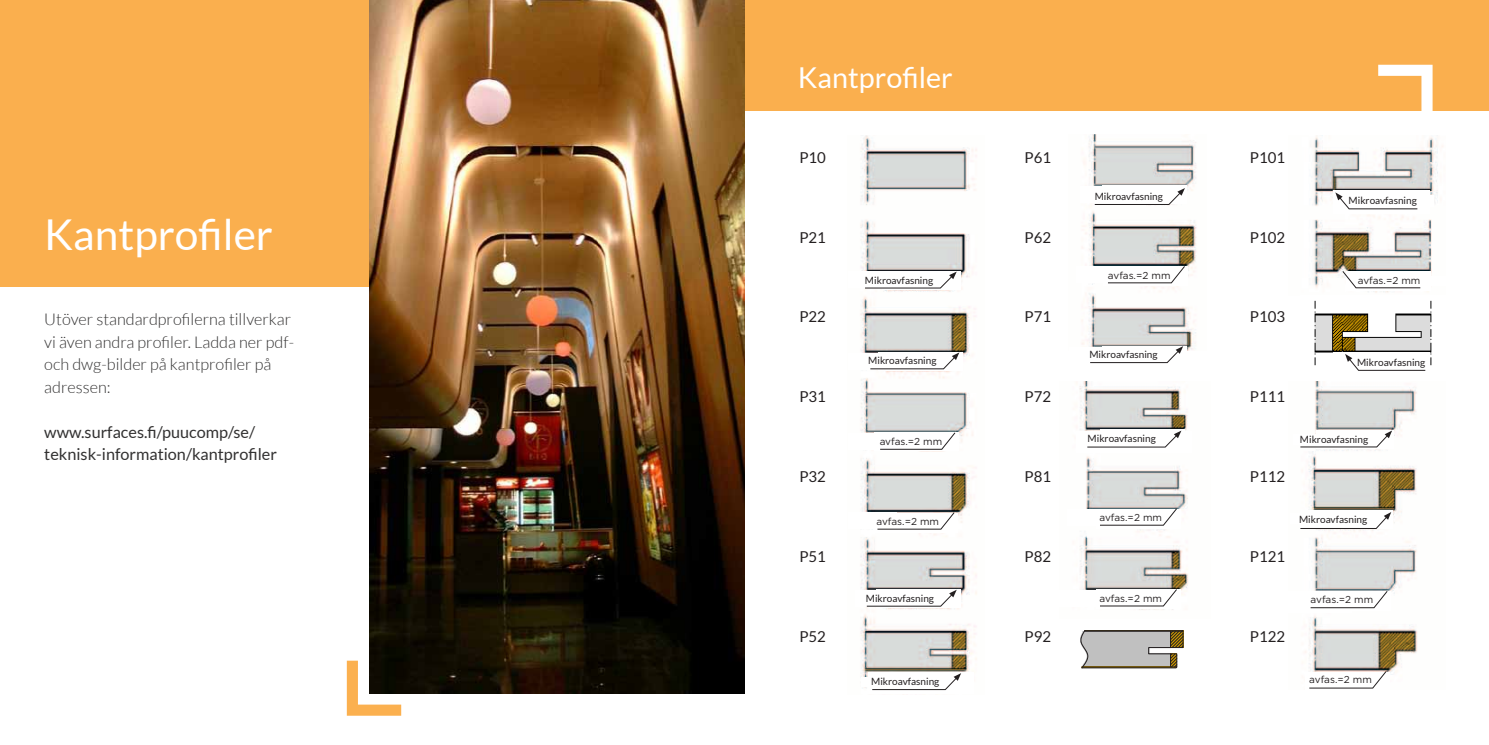
<style>
.page{position:relative;width:1489px;height:745px;background:#fff}
.page>*{position:absolute;margin:0;border:0;box-sizing:border-box;transform-origin:0 0}
.t1{font:42.5px "Lato";color:#fff}
.t2{font:28.75px "Lato";color:#fff}
.t3{font:300 16.25px/22.5px "Lato";color:#323131}
.t4{font:16.25px/22.5px "Lato";color:#323131}
.t5{font:15px "Lato";color:#231f20}
.t6{font:10px "Lato";color:#231f20}
.t7{font:10px "Gotham";color:#231f20}
</style>
<div class="page">
<div style="left:0;top:0;width:1488px;height:110px;background:#faaf4e"></div>
<div style="left:0;top:0;width:450px;height:286px;background:#faaf4e"></div>
<svg style="left:347px;top:660px;width:54px;height:55px"></svg>
<img style="left:369px;top:0;width:375px;height:692px">
<img style="left:860px;top:135px;width:117px;height:553px">
<img style="left:1079px;top:381px;width:109px;height:229px">
<img style="left:1081px;top:135px;width:116px;height:215px">
<img style="left:1313px;top:135px;width:130px;height:158px">
<img style="left:1314px;top:300px;width:118px;height:66px">
<img style="left:1300px;top:381px;width:118px;height:294px">
<svg style="left:1377px;top:65px;width:55px;height:46px"></svg>
<svg style="left:1080px;top:630px;width:103px;height:37px"></svg>
<div style="left:1332px;top:352px;width:96px;height:23px;background:#fff"></div>
<svg style="left:1332px;top:191px;width:96px;height:23px"></svg>
<svg style="left:1345px;top:354px;width:80px;height:17px"></svg>
<svg style="left:1335px;top:192px;width:82px;height:17px"></svg>
<div style="left:847px;top:432px;width:49px;height:17px;background:#fff"></div>
<div style="left:847px;top:512px;width:49px;height:17px;background:#fff"></div>
<div style="left:847px;top:353px;width:49px;height:16px;background:#fff"></div>
<div style="left:847px;top:271px;width:49px;height:17px;background:#fff"></div>
<div style="left:1069px;top:346px;width:48px;height:17px;background:#fff"></div>
<div style="left:1075px;top:430px;width:116px;height:22px;background:#fff"></div>
<div style="left:1271px;top:590px;width:80px;height:22px;background:#fff"></div>
<div style="left:855px;top:589px;width:49px;height:17px;background:#fff"></div>
<div style="left:1059px;top:589px;width:49px;height:17px;background:#fff"></div>
<div style="left:1066px;top:509px;width:49px;height:17px;background:#fff"></div>
<div style="left:1075px;top:266px;width:49px;height:17px;background:#fff"></div>
<div style="left:1079px;top:186px;width:49px;height:17px;background:#fff"></div>
<div style="left:1300px;top:510px;width:92px;height:18px;background:#fff"></div>
<svg style="left:868px;top:671px;width:105px;height:20px"></svg>
<div style="left:1102px;top:346px;width:84px;height:18px;background:#fff"></div>
<div style="left:1100px;top:429px;width:85px;height:18px;background:#fff"></div>
<div style="left:1102px;top:185px;width:84px;height:18px;background:#fff"></div>
<div style="left:875px;top:589px;width:85px;height:18px;background:#fff"></div>
<div style="left:860px;top:676px;width:79px;height:10px;background:#fff"></div>
<div style="left:1348px;top:195px;width:85px;height:12px;background:#fff"></div>
<div style="left:1316px;top:430px;width:77px;height:18px;background:#fff"></div>
<div style="left:873px;top:432px;width:85px;height:18px;background:#fff"></div>
<svg style="left:879px;top:431px;width:76px;height:18px"></svg>
<div style="left:873px;top:512px;width:84px;height:20px;background:linear-gradient(to right,#fff,#fff)"></div>
<svg style="left:876px;top:511px;width:78px;height:18px"></svg>
<div style="left:1095px;top:508px;width:85px;height:20px;background:linear-gradient(to right,#fff,#fff)"></div>
<svg style="left:1099px;top:507px;width:78px;height:18px"></svg>
<svg style="left:1310px;top:591px;width:80px;height:19px"></svg>
<svg style="left:1310px;top:590px;width:77px;height:18px"></svg>
<div style="left:1304px;top:671px;width:85px;height:20px;background:linear-gradient(to right,#fff,#fff)"></div>
<svg style="left:1308px;top:670px;width:78px;height:18px"></svg>
<div style="left:1103px;top:266px;width:85px;height:20px;background:linear-gradient(to right,#fff,#fff)"></div>
<svg style="left:1107px;top:265px;width:78px;height:18px"></svg>
<div style="left:1345px;top:271px;width:85px;height:20px;background:linear-gradient(to right,#fff,#fff)"></div>
<svg style="left:1341px;top:270px;width:79px;height:18px"></svg>
<div style="left:1357px;top:276px;width:100px;height:10px;background:#fff"></div>
<div style="left:1095px;top:589px;width:85px;height:20px;background:linear-gradient(to right,#fff,#fff)"></div>
<svg style="left:1099px;top:588px;width:78px;height:18px"></svg>
<div style="left:881px;top:271px;width:79px;height:18px;background:#fff"></div>
<svg style="left:866px;top:589px;width:90px;height:17px"></svg>
<svg style="left:871px;top:672px;width:90px;height:17px"></svg>
<svg style="left:1090px;top:346px;width:93px;height:17px"></svg>
<svg style="left:1086px;top:430px;width:95px;height:17px"></svg>
<svg style="left:1300px;top:430px;width:91px;height:17px"></svg>
<svg style="left:1376px;top:512px;width:15px;height:16px"></svg>
<svg style="left:865px;top:272px;width:91px;height:16px"></svg>
<div style="left:878px;top:352px;width:85px;height:18px;background:#fff"></div>
<svg style="left:869px;top:352px;width:90px;height:17px"></svg>
<div style="left:857px;top:356px;width:79px;height:9px;background:#fff"></div>
<svg style="left:1094px;top:188px;width:90px;height:17px"></svg>
<h1 class="t1" style="left:44px;top:211px;width:230px">Kantprofiler</h1>
<h3 class="t3" style="left:44px;top:308px;width:251px">Utöver standardprofilerna tillverkar vi även andra profiler. Ladda ner pdf&shy;och dwg-bilder på kantprofiler på adressen:</h3>
<h3 class="t4" style="left:44px;top:420px;width:234px">www.surfaces.fi/puucomp/se/ teknisk-information/kantprofiler</h3>
<h2 class="t2" style="left:798px;top:61px;width:156px">Kantprofiler</h2>
<h3 class="t5" style="left:799px;top:149px;width:28px">P10</h3>
<h3 class="t5" style="left:1024px;top:149px;width:28px">P61</h3>
<h3 class="t5" style="left:799px;top:228px;width:28px">P21</h3>
<h3 class="t5" style="left:1024px;top:228px;width:28px">P62</h3>
<p class="t6" style="left:1094px;top:191px;width:70px">Mikroavfasning</p>
<h3 class="t5" style="left:1249px;top:149px;width:37px">P101</h3>
<h3 class="t5" style="left:1249px;top:228px;width:37px">P102</h3>
<p class="t6" style="left:1348px;top:194px;width:70px">Mikroavfasning</p>
<p class="t7" style="left:1107px;top:269px;width:64px">avfas.=2 mm</p>
<p class="t6" style="left:865px;top:274px;width:70px">Mikroavfasning</p>
<p class="t7" style="left:1357px;top:274px;width:64px">avfas.=2 mm</p>
<h3 class="t5" style="left:799px;top:308px;width:28px">P22</h3>
<h3 class="t5" style="left:1024px;top:308px;width:28px">P71</h3>
<h3 class="t5" style="left:1249px;top:308px;width:37px">P103</h3>
<p class="t6" style="left:868px;top:355px;width:70px">Mikroavfasning</p>
<p class="t6" style="left:1089px;top:349px;width:70px">Mikroavfasning</p>
<p class="t6" style="left:1356px;top:356px;width:70px">Mikroavfasning</p>
<h3 class="t5" style="left:799px;top:388px;width:28px">P31</h3>
<h3 class="t5" style="left:1024px;top:388px;width:28px">P72</h3>
<h3 class="t5" style="left:1249px;top:388px;width:37px">P111</h3>
<p class="t7" style="left:879px;top:435px;width:64px">avfas.=2 mm</p>
<p class="t6" style="left:1087px;top:432px;width:70px">Mikroavfasning</p>
<p class="t6" style="left:1299px;top:433px;width:70px">Mikroavfasning</p>
<h3 class="t5" style="left:799px;top:468px;width:28px">P32</h3>
<h3 class="t5" style="left:1024px;top:468px;width:28px">P81</h3>
<h3 class="t5" style="left:1249px;top:468px;width:37px">P112</h3>
<p class="t7" style="left:876px;top:515px;width:64px">avfas.=2 mm</p>
<p class="t7" style="left:1099px;top:511px;width:64px">avfas.=2 mm</p>
<p class="t6" style="left:1298px;top:513px;width:70px">Mikroavfasning</p>
<h3 class="t5" style="left:799px;top:548px;width:28px">P51</h3>
<h3 class="t5" style="left:1024px;top:548px;width:28px">P82</h3>
<h3 class="t5" style="left:1249px;top:548px;width:37px">P121</h3>
<p class="t6" style="left:865px;top:592px;width:70px">Mikroavfasning</p>
<p class="t7" style="left:1099px;top:592px;width:64px">avfas.=2 mm</p>
<p class="t7" style="left:1310px;top:594px;width:64px">avfas.=2 mm</p>
<h3 class="t5" style="left:799px;top:628px;width:28px">P52</h3>
<h3 class="t5" style="left:1024px;top:628px;width:28px">P92</h3>
<h3 class="t5" style="left:1249px;top:628px;width:37px">P122</h3>
<p class="t6" style="left:871px;top:675px;width:70px">Mikroavfasning</p>
<p class="t7" style="left:1309px;top:673px;width:64px">avfas.=2 mm</p>
</div>
